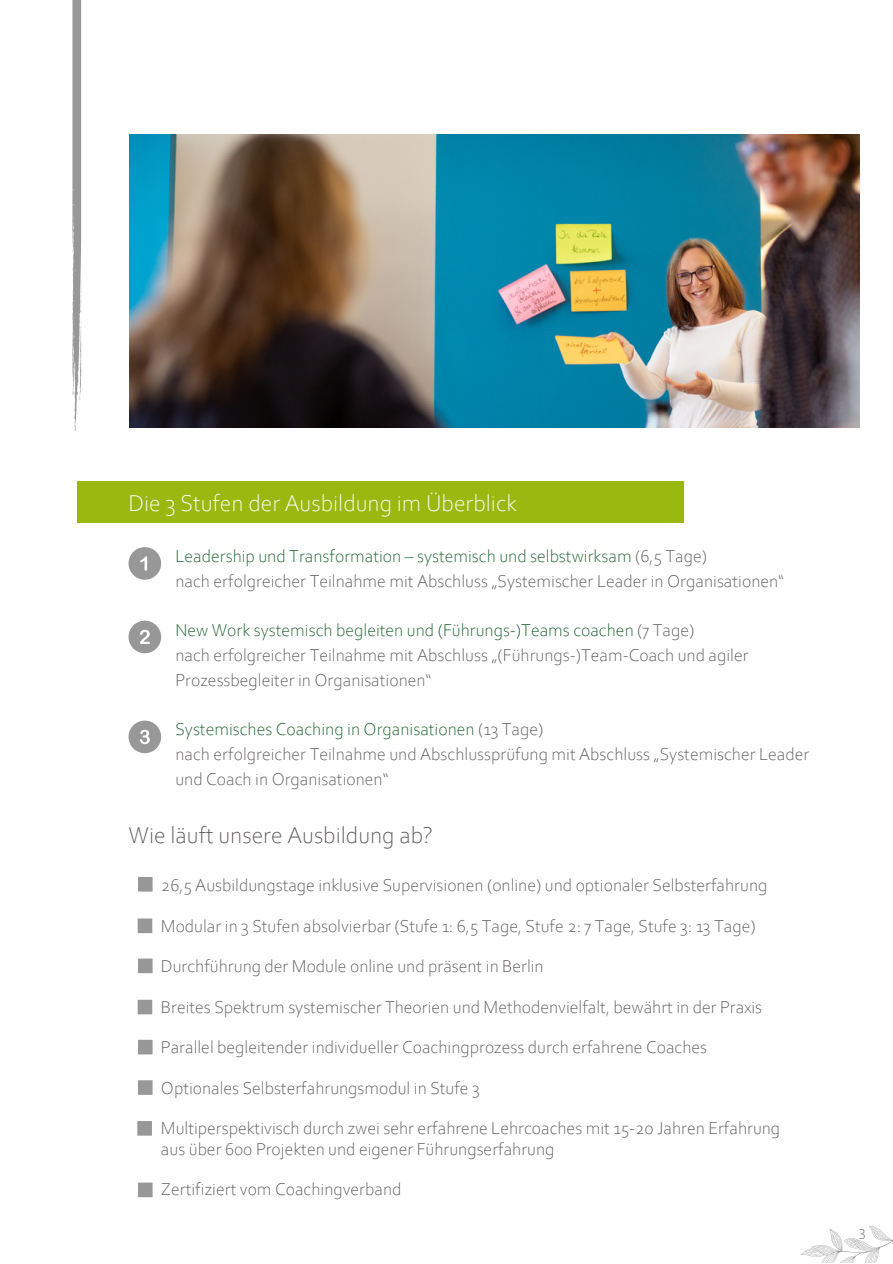
<style>
.page{position:relative;width:893px;height:1264px;background:#fff}
.page>*{position:absolute;margin:0;border:0;box-sizing:border-box;transform-origin:0 0}
.t1{font:300 24px "Corbel";color:#fff}
.t2{font:300 24px "Corbel";color:#595454}
.t3{font:300 18px/24.8px "Corbel";color:#595454}
.t4{font:300 15px "Corbel";color:#595454}
.s1{color:#125925}
</style>
<div class="page">
<svg style="left:801px;top:1225px;width:91px;height:38px"></svg>
<svg style="left:73px;top:0;width:9px;height:431px"></svg>
<div style="left:128px;top:547px;width:33px;height:32px;background:#989898;border-radius:50%"></div>
<svg style="left:140px;top:556px;width:7px;height:14px"></svg>
<div style="left:128px;top:620px;width:33px;height:33px;background:#989898;border-radius:50%"></div>
<svg style="left:140px;top:630px;width:10px;height:14px"></svg>
<div style="left:128px;top:720px;width:33px;height:33px;background:#989898;border-radius:50%"></div>
<svg style="left:140px;top:729px;width:10px;height:15px"></svg>
<div style="left:138px;top:877px;width:14px;height:14px;background:#989898"></div>
<div style="left:138px;top:918px;width:14px;height:15px;background:#989898"></div>
<div style="left:138px;top:958px;width:14px;height:15px;background:#989898"></div>
<div style="left:138px;top:999px;width:14px;height:15px;background:#989898"></div>
<div style="left:138px;top:1039px;width:14px;height:15px;background:#989898"></div>
<div style="left:138px;top:1182px;width:14px;height:15px;background:#989898"></div>
<div style="left:77px;top:481px;width:606px;height:41px;background:#99b911"></div>
<div style="left:138px;top:1080px;width:14px;height:14px;background:#989898"></div>
<div style="left:137px;top:1120px;width:15px;height:15px;background:#989898"></div>
<img style="left:129px;top:135px;width:730px;height:292px">
<h1 class="t1" style="left:128px;top:492px;width:390px">Die 3 Stufen der Ausbildung im Überblick</h1>
<p class="t3" style="left:175px;top:545px;width:610px"><span class="s1">Leadership und Transformation – systemisch und selbstwirksam</span> (6,5 Tage)<br>nach erfolgreicher Teilnahme mit Abschluss „Systemischer Leader in Organisationen“</p>
<p class="t3" style="left:175px;top:619px;width:574px"><span class="s1">New Work systemisch begleiten und (Führungs-)Teams coachen</span> (7 Tage)<br>nach erfolgreicher Teilnahme mit Abschluss „(Führungs-)Team-Coach und agiler<br>Prozessbegleiter in Organisationen“</p>
<p class="t3" style="left:175px;top:718px;width:635px"><span class="s1">Systemisches Coaching in Organisationen</span> (13 Tage)<br>nach erfolgreicher Teilnahme und Abschlussprüfung mit Abschluss „Systemischer Leader und Coach in Organisationen“</p>
<h1 class="t2" style="left:128px;top:825px;width:306px">Wie läuft unsere Ausbildung ab?</h1>
<p class="t3" style="left:161px;top:874px;width:608px">26,5 Ausbildungstage inklusive Supervisionen (online) und optionaler Selbsterfahrung</p>
<p class="t3" style="left:161px;top:915px;width:596px">Modular in 3 Stufen absolvierbar (Stufe 1: 6,5 Tage, Stufe 2: 7 Tage, Stufe 3: 13 Tage)</p>
<p class="t3" style="left:161px;top:955px;width:384px">Durchführung der Module online und präsent in Berlin</p>
<p class="t3" style="left:161px;top:996px;width:602px">Breites Spektrum systemischer Theorien und Methodenvielfalt, bewährt in der Praxis</p>
<p class="t3" style="left:161px;top:1036px;width:547px">Parallel begleitender individueller Coachingprozess durch erfahrene Coaches</p>
<p class="t3" style="left:161px;top:1077px;width:320px">Optionales Selbsterfahrungsmodul in Stufe 3</p>
<p class="t3" style="left:161px;top:1119px;width:620px;line-height:20.2px">Multiperspektivisch durch zwei sehr erfahrene Lehrcoaches mit 15-20 Jahren Erfahrung aus über 600 Projekten und eigener Führungserfahrung</p>
<p class="t3" style="left:161px;top:1178px;width:242px">Zertifiziert vom Coachingverband</p>
<p class="t4" style="left:859px;top:1224px;width:8px">3</p>
</div>
